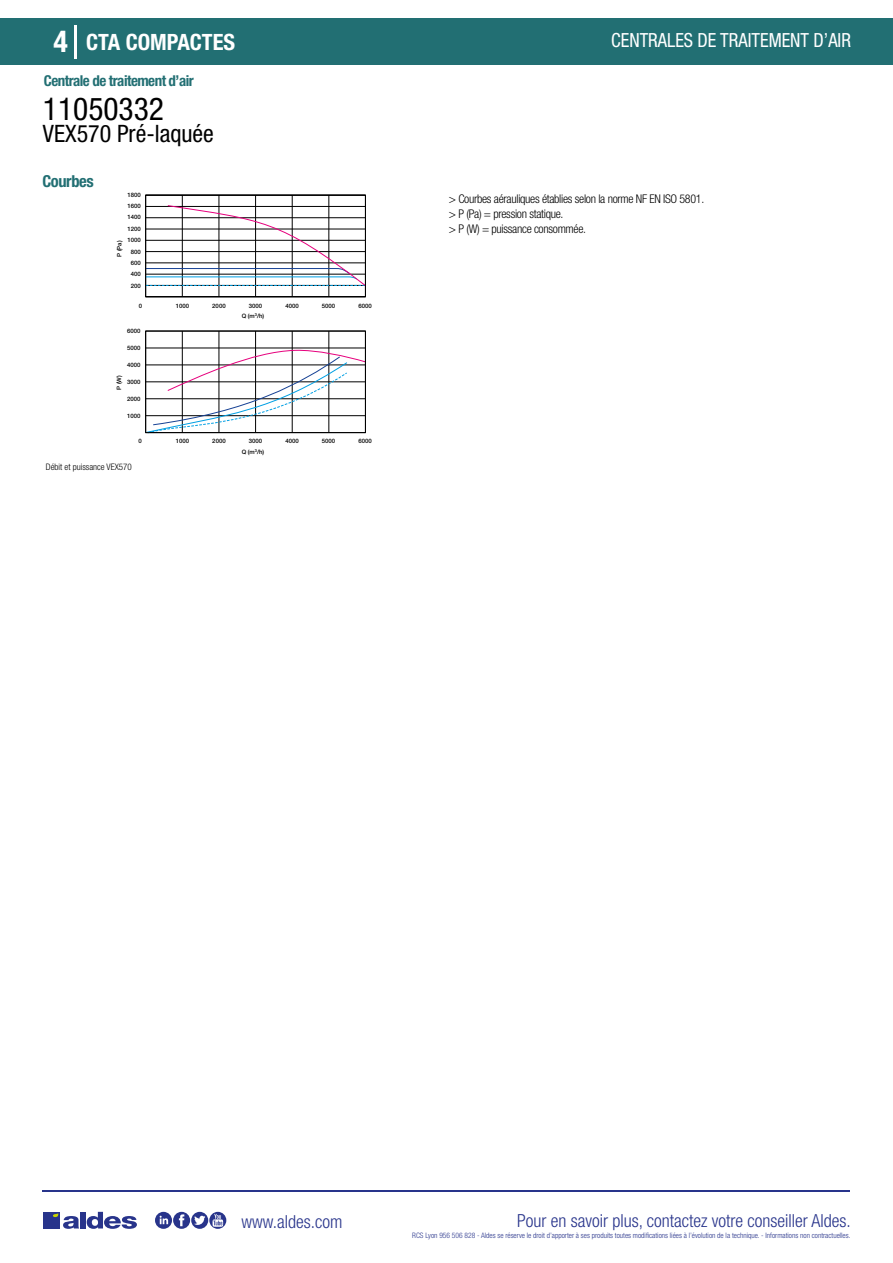
<style>
.page{position:relative;width:893px;height:1263px;background:#fff}
.page>*{position:absolute;margin:0;border:0;box-sizing:border-box;transform-origin:0 0}
.t1{font:condensed 31.5px "Helvetica Neue LT Std";color:#000}
.t2{font:700 condensed 30px "Helvetica Neue LT Std";color:#fff}
.t3{font:condensed 24px "Helvetica Neue LT Std";color:#000}
.t4{font:700 condensed 22.5px "Helvetica Neue LT Std";color:#fff}
.t5{font:condensed 19.5px "Helvetica Neue LT Std";color:#fff;scale:.95 1}
.t6{font:300 condensed 18px "Helvetica Neue";color:#28348b}
.t7{font:700 condensed 16.5px "Helvetica Neue LT Std";letter-spacing:-.025em;color:#226f73}
.t8{font:700 condensed 15px "Helvetica Neue LT Std";letter-spacing:-.035em;color:#226f73}
.t9{font:300 condensed 12px/15px "Helvetica Neue LT Std";letter-spacing:-.025em;color:#000}
.t10{font:300 condensed 9px "Helvetica Neue";color:#000}
.t11{font:300 condensed 7.5px "Helvetica Neue";color:#28348b}
.t12{font:500 6px/11.4px "Helvetica Neue";color:#000;text-align:center}
</style>
<div class="page">
<div style="left:0;top:18px;width:893px;height:46px;background:#226f73"></div>
<hr style="left:74px;top:25px;width:2px;height:33px;background:#fff">
<hr style="left:43px;top:1190px;width:807px;height:1px;background:#28348b">
<svg style="left:155px;top:1212px;width:71px;height:17px"></svg>
<div style="left:43px;top:1212px;width:17px;height:16px;background:#28348b"></div>
<div style="left:80px;top:1212px;width:6px;height:16px;background:#28348b"></div>
<svg style="left:87px;top:1212px;width:50px;height:17px"></svg>
<svg style="left:53px;top:1213px;width:26px;height:16px"></svg>
<svg style="left:145px;top:194px;width:221px;height:239px"></svg>
<h2 class="t2" style="left:54px;top:24px;width:16px">4</h2>
<h3 class="t4" style="left:86px;top:28px;width:151px">CTA COMPACTES</h3>
<h3 class="t5" style="left:611px;top:29px;width:254px">CENTRALES DE TRAITEMENT D’AIR</h3>
<h3 class="t8" style="left:44px;top:71px;width:151px">Centrale de traitement d’air</h3>
<h1 class="t1" style="left:43px;top:91px;width:122px">11050332</h1>
<h3 class="t3" style="left:43px;top:120px;width:172px">VEX570 Pré-laquée</h3>
<h3 class="t7" style="left:43px;top:171px;width:53px">Courbes</h3>
<p class="t12" style="left:127px;top:189px;width:15px">1800</p>
<p class="t12" style="left:127px;top:223px;width:15px">1200</p>
<p class="t12" style="left:127px;top:200px;width:15px">1600</p>
<p class="t12" style="left:127px;top:234px;width:15px">1000<br>800</p>
<p class="t12" style="left:131px;top:280px;width:12px">200</p>
<p class="t12" style="left:127px;top:211px;width:15px">1400</p>
<p class="t12" style="left:114px;top:257px;width:18px;rotate:-90deg">P (Pa)</p>
<p class="t12" style="left:131px;top:257px;width:12px">600</p>
<p class="t12" style="left:131px;top:268px;width:12px">400</p>
<p class="t12" style="left:139px;top:300px;width:5px">0</p>
<p class="t12" style="left:127px;top:325px;width:15px">6000</p>
<p class="t12" style="left:127px;top:342px;width:15px">5000</p>
<p class="t12" style="left:127px;top:359px;width:15px">4000</p>
<p class="t12" style="left:127px;top:376px;width:15px">3000</p>
<p class="t12" style="left:113px;top:390px;width:16px;rotate:-90deg">P (W)</p>
<p class="t12" style="left:127px;top:393px;width:15px">2000</p>
<p class="t12" style="left:127px;top:410px;width:15px">1000</p>
<p class="t12" style="left:139px;top:435px;width:5px">0</p>
<p class="t10" style="left:46px;top:461px;width:87px">Débit et puissance VEX570</p>
<p class="t12" style="left:176px;top:300px;width:15px">1000</p>
<p class="t12" style="left:212px;top:300px;width:15px">2000</p>
<p class="t12" style="left:249px;top:300px;width:15px">3000</p>
<p class="t12" style="left:285px;top:300px;width:15px">4000</p>
<p class="t12" style="left:322px;top:300px;width:15px">5000</p>
<p class="t12" style="left:358px;top:300px;width:15px">6000</p>
<p class="t12" style="left:242px;top:310px;width:24px">Q (m<sup>3</sup>/h)</p>
<p class="t12" style="left:176px;top:435px;width:15px">1000</p>
<p class="t12" style="left:212px;top:435px;width:15px">2000</p>
<p class="t12" style="left:249px;top:435px;width:15px">3000</p>
<p class="t12" style="left:285px;top:435px;width:15px">4000</p>
<p class="t12" style="left:322px;top:435px;width:15px">5000</p>
<p class="t12" style="left:358px;top:435px;width:15px">6000</p>
<p class="t12" style="left:242px;top:446px;width:24px">Q (m<sup>3</sup>/h)</p>
<h3 class="t9" style="left:449px;top:192px;width:257px">&gt; Courbes aérauliques établies selon la norme NF EN ISO 5801. &gt; P (Pa) = pression statique.<br>&gt; P (W) = puissance consommée.</h3>
<h3 class="t6" style="left:241px;top:1211px;width:102px">www.aldes.com</h3>
<h3 class="t6" style="left:517px;top:1211px;width:335px">Pour en savoir plus, contactez votre conseiller Aldes.</h3>
<p class="t11" style="left:412px;top:1230px;width:440px">RCS Lyon 956 506 828 - Aldes se réserve le droit d’apporter à ses produits toutes modifications liées à l’évolution de la technique. - Informations non contractuelles.</p>
</div>
